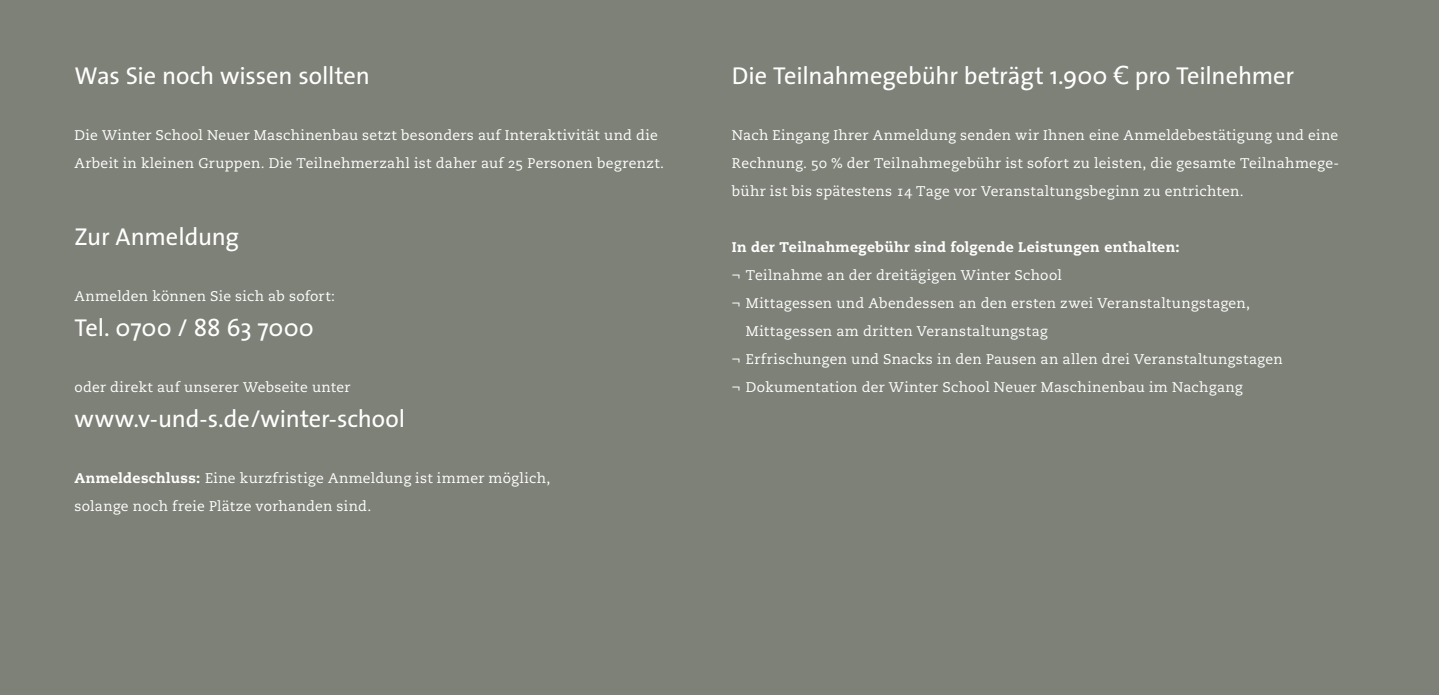
<style>
.page{position:relative;width:1439px;height:695px;background:#fff}
.page>*{position:absolute;margin:0;border:0;box-sizing:border-box;transform-origin:0 0}
.t1{font:24.5px "The Sans";letter-spacing:-.005em;color:#fff}
.t2{font:14px/28px "Caecilia LT Std";letter-spacing:.025em;color:#fff}
.t3{font:800 14px "Caecilia LT Std";letter-spacing:.025em;color:#fff}
.s1{font-weight:800}
.s2{font-family:"Verdana"}
</style>
<div class="page">
<div style="left:0;top:0;width:1439px;height:694px;background:#7e8177"></div>
<h1 class="t1" style="left:74px;top:55px;width:297px">Was Sie noch wissen sollten</h1>
<p class="t2" style="left:74px;top:121px;width:591px">Die Winter School Neuer Maschinenbau setzt besonders auf Interaktivität und die<br>Arbeit in kleinen Gruppen. Die Teilnehmerzahl ist daher auf 25 Personen begrenzt.</p>
<h1 class="t1" style="left:74px;top:216px;width:166px">Zur Anmeldung</h1>
<p class="t2" style="left:74px;top:282px;width:262px">Anmelden können Sie sich ab sofort:</p>
<h1 class="t1" style="left:74px;top:307px;width:241px">Tel. 0700 / 88 63 7000</h1>
<p class="t2" style="left:74px;top:373px;width:278px">oder direkt auf unserer Webseite unter</p>
<h1 class="t1" style="left:74px;top:398px;width:332px">www.v-und-s.de/winter-school</h1>
<p class="t2" style="left:74px;top:464px;width:477px"><span class="s1">Anmeldeschluss:</span> Eine kurzfristige Anmeldung ist immer möglich, solange noch freie Plätze vorhanden sind.</p>
<h1 class="t1" style="left:732px;top:55px;width:564px">Die Teilnahmegebühr beträgt 1.900 <span class="s2">€</span> pro Teilnehmer</h1>
<p class="t2" style="left:732px;top:121px;width:609px;text-align:justify">Nach Eingang Ihrer Anmeldung senden wir Ihnen eine Anmeldebestätigung und eine Rechnung. 50 % der Teilnahmegebühr ist sofort zu leisten, die gesamte Teilnahmege&shy;bühr ist bis spätestens 14 Tage vor Veranstaltungsbeginn zu entrichten.</p>
<p class="t3" style="left:732px;top:238px;width:449px">In der Teilnahmegebühr sind folgende Leistungen enthalten:</p>
<p class="t2" style="left:732px;top:261px;width:331px">¬ Teilnahme an der dreitägigen Winter School</p>
<p class="t2" style="left:732px;top:289px;width:520px">¬ Mittagessen und Abendessen an den ersten zwei Veranstaltungstagen,</p>
<p class="t2" style="left:746px;top:317px;width:303px">Mittagessen am dritten Veranstaltungstag</p>
<p class="t2" style="left:732px;top:345px;width:552px">¬ Erfrischungen und Snacks in den Pausen an allen drei Veranstaltungstagen</p>
<p class="t2" style="left:732px;top:373px;width:512px">¬ Dokumentation der Winter School Neuer Maschinenbau im Nachgang</p>
</div>
